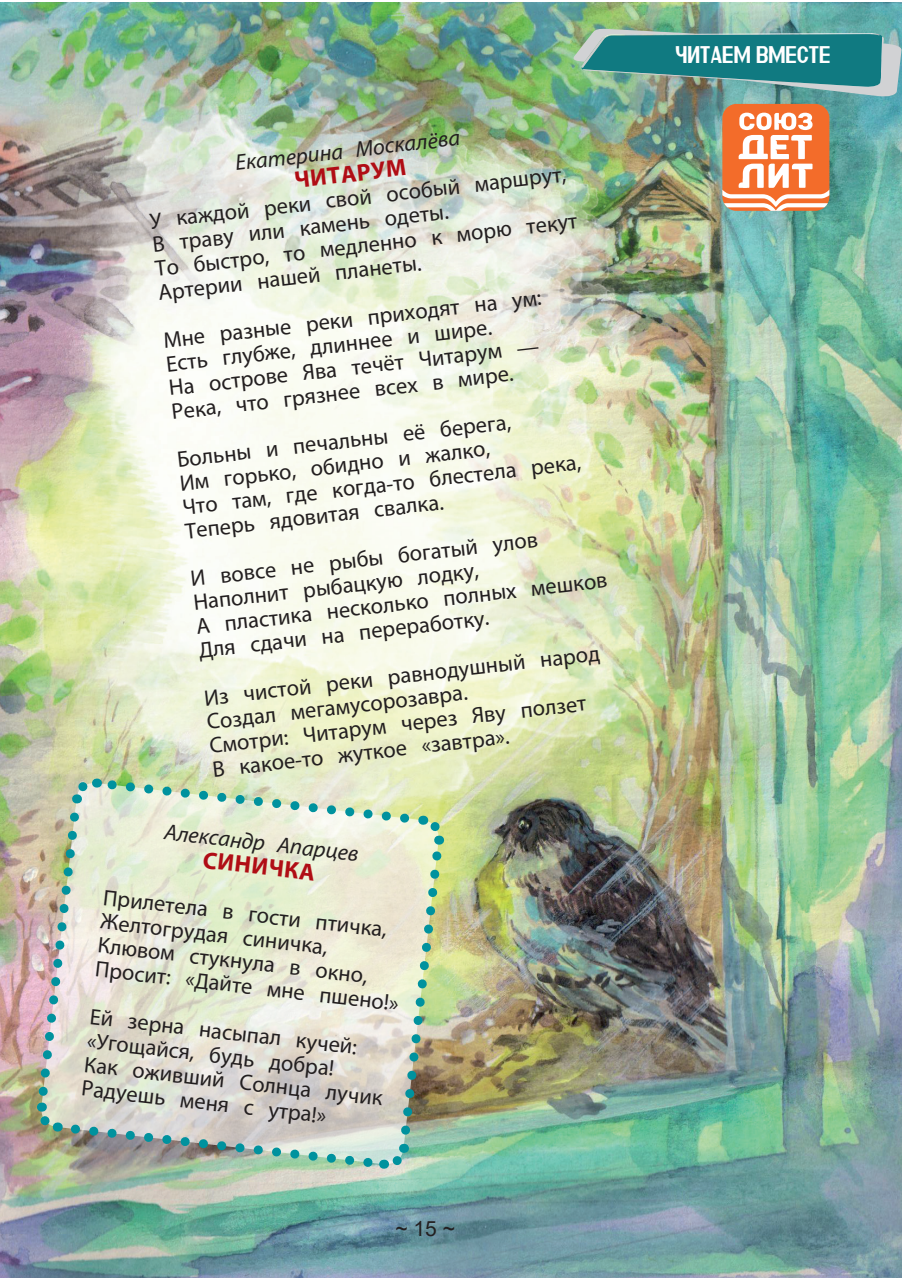
<style>
.page{position:relative;width:902px;height:1280px;background:#fff}
.page>*{position:absolute;margin:0;border:0;box-sizing:border-box;transform-origin:0 0}
.t1{font:24px "Azbuka Fixed";letter-spacing:.005em;color:#fff;scale:.85 1}
.t2{font:700 24px "Myriad Pro";color:#b00d15}
.t3{font:22.5px/24px "Myriad Pro";color:#231f20}
.t4{font:italic 22.5px "Myriad Pro";color:#231f20}
.t5{font:21px "Arial";color:#231f20}
</style>
<div class="page">
<img style="left:0;top:2px;width:901px;height:1276px">
<svg style="left:722px;top:104px;width:107px;height:107px"></svg>
<img style="left:573px;top:29px;width:328px;height:68px">
<img style="left:32px;top:774px;width:415px;height:399px">
<svg style="left:295px;top:167px;width:46px;height:21px"></svg>
<p class="t4" style="left:234px;top:148px;width:227px;rotate:-6deg">Екатерина Москалёва</p>
<p class="t2" style="left:339px;top:159px;width:35px;rotate:-7deg">арум</p>
<p class="t3" style="left:148px;top:207px;width:426px;rotate:-6deg">У каждой реки свой особый маршрут,<br>В траву или камень одеты.<br>То быстро, то медленно к морю текут<br>Артерии нашей планеты.</p>
<p class="t3" style="left:162px;top:326px;width:382px;rotate:-6deg">Мне разные реки приходят на ум:<br>Есть глубже, длиннее и шире.<br>На острове Ява течёт Читарум —<br>Река, что грязнее всех в мире.</p>
<p class="t3" style="left:176px;top:446px;width:403px;rotate:-6deg">Больны и печальны её берега,<br>Им горько, обидно и жалко,<br>Что там, где когда-то блестела река,<br>Теперь ядовитая свалка.</p>
<p class="t3" style="left:189px;top:565px;width:415px;rotate:-6deg">И вовсе не рыбы богатый улов<br>Наполнит рыбацкую лодку,<br>А пластика несколько полных мешков<br>Для сдачи на переработку.</p>
<p class="t3" style="left:203px;top:684px;width:399px;rotate:-6deg">Из чистой реки равнодушный народ<br>Создал мегамусорозавра.<br>Смотри: Читарум через Яву ползет<br>В какое-то жуткое «завтра».</p>
<p class="t4" style="left:166px;top:818px;width:197px;rotate:6deg">Александр Апарцев</p>
<p class="t2" style="left:205px;top:844px;width:31px;rotate:7deg">Сини</p>
<p class="t3" style="left:104px;top:886px;width:306px;rotate:6deg">Прилетела в гости птичка,<br>Желтогрудая синичка,<br>Клювом стукнула в окно,<br>Просит: «Дайте мне пшено!»</p>
<p class="t3" style="left:90px;top:1005px;width:302px;rotate:6deg">Ей зерна насыпал кучей: «Угощайся, будь добра!<br>Как оживший Солнца лучик<br>Радуешь меня с утра!»</p>
<p class="t5" style="left:395px;top:1214px;width:61px">~ 15 ~</p>
<p class="t1" style="left:675px;top:41px;width:183px">Читаем вместе</p>
</div>
